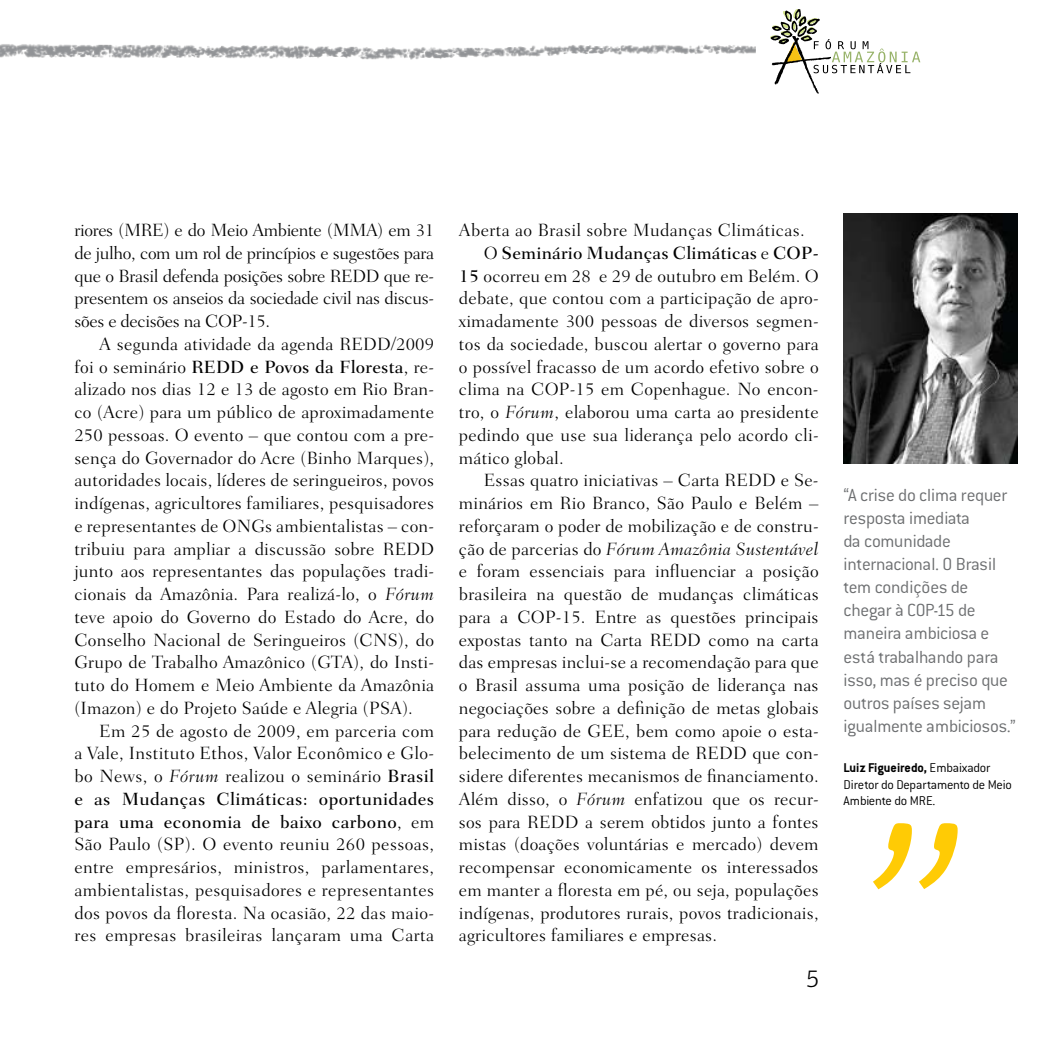
<style>
.page{position:relative;width:1042px;height:1042px;background:#fff}
.page>*{position:absolute;margin:0;border:0;box-sizing:border-box;transform-origin:0 0}
.t1{font:300 22.75px "Griffith Gothic";color:#000}
.t2{font:300 19.25px/23.1px "Conduit ITC";letter-spacing:-.015em;color:#6d6f71}
.t3{font:300 18.03px/22.8px "Fairfield LH";letter-spacing:.01em;color:#000;text-align:justify}
.t4{font:italic 300 18.03px "Fairfield LH";letter-spacing:.01em;color:#000}
.t5{font:500 18.03px "Fairfield LH";letter-spacing:.01em;color:#000}
.t6{font:300 14px/16.8px "Conduit ITC";letter-spacing:-.015em;color:#000}
.s1{font-weight:500}
.s2{font-style:italic}
.s3{font-weight:300}
.s4{font-style:normal}
.s5{font-weight:700}
</style>
<div class="page">
<img style="left:0;top:44px;width:756px;height:16px">
<img style="left:843px;top:213px;width:174px;height:251px">
<svg style="left:770px;top:9px;width:150px;height:85px"></svg>
<svg style="left:873px;top:823px;width:84px;height:66px"></svg>
<p class="t3" style="left:74px;top:219px;width:361px">riores (MRE) e do Meio Ambiente (MMA) em 31 de julho, com um rol de princípios e sugestões para que o Brasil defenda posições sobre REDD que re&shy;presentem os anseios da sociedade civil nas discus&shy;sões e decisões na COP-15.</p>
<p class="t3" style="left:74px;top:333px;width:361px;text-indent:25px">A segunda atividade da agenda REDD/2009 foi o seminário <span class="s1">REDD e Povos da Floresta</span>, re&shy;alizado nos dias 12 e 13 de agosto em Rio Bran&shy;co (Acre) para um público de aproximadamente 250 pessoas. O evento – que contou com a pre&shy;sença do Governador do Acre (Binho Marques), autoridades locais, líderes de seringueiros, povos indígenas, agricultores familiares, pesquisadores e representantes de ONGs ambientalistas – con&shy;tribuiu para ampliar a discussão sobre REDD junto aos representantes das populações tradi&shy;cionais da Amazônia. Para realizá-lo, o <span class="s2">Fórum </span>teve apoio do Governo do Estado do Acre, do Conselho Nacional de Seringueiros (CNS), do Grupo de Trabalho Amazônico (GTA), do Insti&shy;tuto do Homem e Meio Ambiente da Amazônia (Imazon) e do Projeto Saúde e Alegria (PSA).</p>
<p class="t3" style="left:74px;top:719px;width:361px;text-indent:25px">Em 25 de agosto de 2009, em parceria com a Vale, Instituto Ethos, Valor Econômico e Glo&shy;bo News, o <span class="s2">Fórum</span> realizou o seminário <span class="s1">Brasil e as Mudanças Climáticas: oportunidades para uma economia de baixo carbono</span>, em São Paulo (SP). O evento reuniu 260 pessoas, entre empresários, ministros, parlamentares, ambientalistas, pesquisadores e representantes dos povos da floresta. Na ocasião, 22 das maio&shy;res empresas brasileiras lançaram uma Carta</p>
<p class="t3" style="left:459px;top:219px;width:347px">Aberta ao Brasil sobre Mudanças Climáticas.</p>
<p class="t5" style="left:484px;top:242px;width:336px"><span class="s3">O</span> Seminário Mudanças Climáticas <span class="s3">e</span> COP-</p>
<p class="t3" style="left:459px;top:264px;width:361px"><span class="s1">15</span> ocorreu em 28 e 29 de outubro em Belém. O</p>
<p class="t3" style="left:459px;top:287px;width:361px">debate, que contou com a participação de apro-</p>
<p class="t3" style="left:459px;top:310px;width:361px">ximadamente 300 pessoas de diversos segmen-</p>
<p class="t3" style="left:459px;top:333px;width:361px">tos da sociedade, buscou alertar o governo para</p>
<p class="t3" style="left:459px;top:355px;width:361px">o possível fracasso de um acordo efetivo sobre o</p>
<p class="t3" style="left:459px;top:378px;width:361px">clima na COP-15 em Copenhague. No encon-</p>
<p class="t3" style="left:459px;top:401px;width:361px">tro, o <span class="s2">Fórum</span>, elaborou uma carta ao presidente</p>
<p class="t3" style="left:459px;top:424px;width:361px">pedindo que use sua liderança pelo acordo cli-</p>
<p class="t3" style="left:459px;top:446px;width:106px">mático global.</p>
<p class="t3" style="left:484px;top:469px;width:336px">Essas quatro iniciativas – Carta REDD e Se-</p>
<p class="t3" style="left:459px;top:492px;width:361px">minários em Rio Branco, São Paulo e Belém –</p>
<p class="t3" style="left:459px;top:515px;width:361px">reforçaram o poder de mobilização e de constru-</p>
<p class="t4" style="left:459px;top:538px;width:361px"><span class="s4">ção de parcerias do</span> Fórum Amazônia Sustentável</p>
<p class="t3" style="left:459px;top:560px;width:361px">e foram essenciais para influenciar a posição</p>
<p class="t3" style="left:459px;top:583px;width:361px">brasileira na questão de mudanças climáticas</p>
<p class="t3" style="left:459px;top:606px;width:361px">para a COP-15. Entre as questões principais</p>
<p class="t3" style="left:459px;top:628px;width:361px">expostas tanto na Carta REDD como na carta</p>
<p class="t3" style="left:459px;top:651px;width:361px">das empresas inclui-se a recomendação para que</p>
<p class="t3" style="left:459px;top:674px;width:361px">o Brasil assuma uma posição de liderança nas</p>
<p class="t3" style="left:459px;top:697px;width:361px">negociações sobre a definição de metas globais</p>
<p class="t3" style="left:459px;top:719px;width:361px">para redução de GEE, bem como apoie o esta-</p>
<p class="t3" style="left:459px;top:742px;width:361px">belecimento de um sistema de REDD que con-</p>
<p class="t3" style="left:459px;top:765px;width:361px">sidere diferentes mecanismos de financiamento.</p>
<p class="t3" style="left:459px;top:788px;width:361px">Além disso, o <span class="s2">Fórum</span> enfatizou que os recur-</p>
<p class="t3" style="left:459px;top:810px;width:361px">sos para REDD a serem obtidos junto a fontes</p>
<p class="t3" style="left:459px;top:833px;width:361px">mistas (doações voluntárias e mercado) devem</p>
<p class="t3" style="left:459px;top:856px;width:361px">recompensar economicamente os interessados</p>
<p class="t3" style="left:459px;top:879px;width:361px">em manter a floresta em pé, ou seja, populações</p>
<p class="t3" style="left:459px;top:901px;width:361px">indígenas, produtores rurais, povos tradicionais,</p>
<p class="t3" style="left:459px;top:924px;width:260px">agricultores familiares e empresas.</p>
<p class="t1" style="left:806px;top:965px;width:14px">5</p>
<p class="t2" style="left:843px;top:483px;width:174px">“A crise do clima requer resposta imediata<br>da comunidade internacional. O Brasil tem condições de chegar à COP-15 de maneira ambiciosa e está trabalhando para isso, mas é preciso que outros países sejam igualmente ambiciosos.”</p>
<p class="t6" style="left:843px;top:759px;width:170px"><span class="s5">Luiz Figueiredo,</span> Embaixador diretor do Departamento de Meio<br>Ambiente do MRE.</p>
</div>
